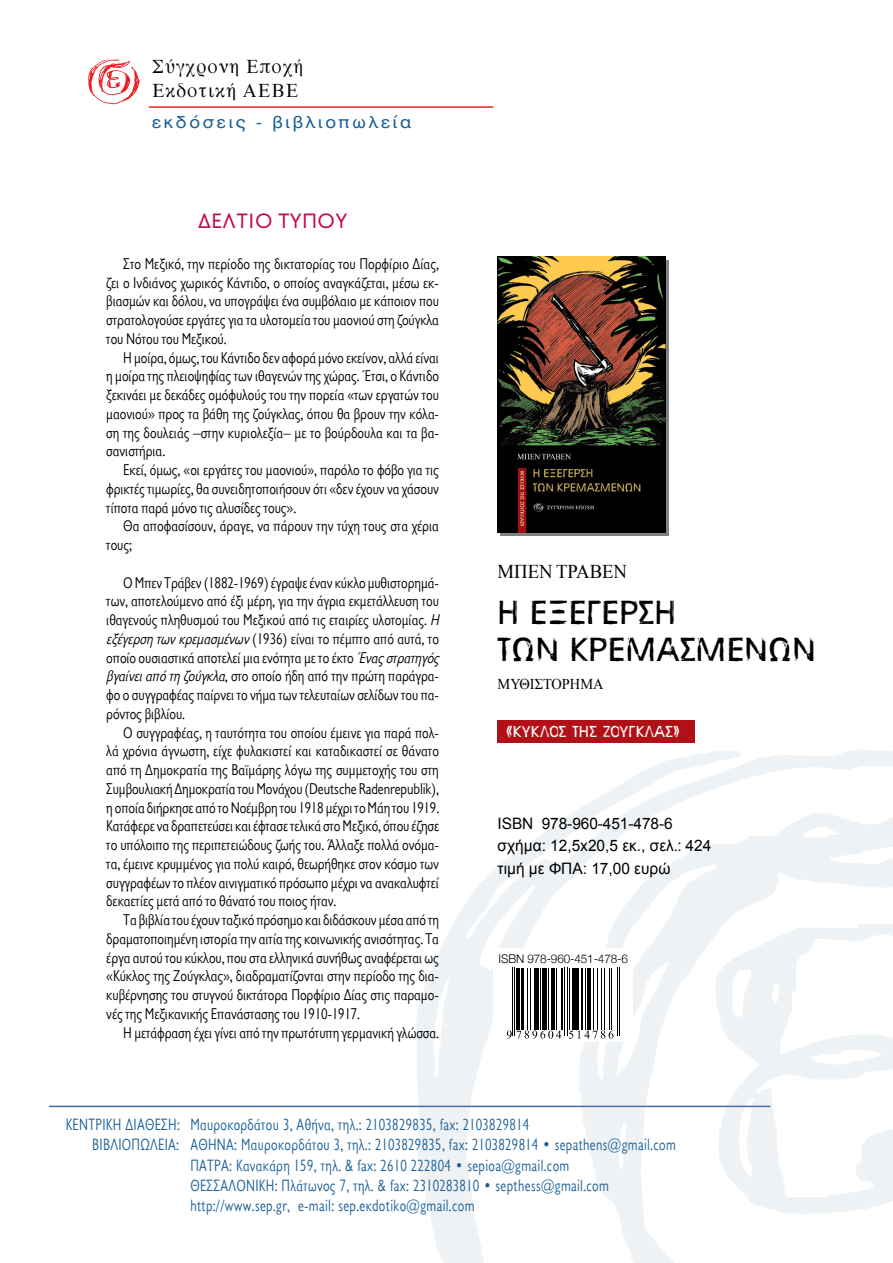
<style>
.page{position:relative;width:893px;height:1263px;background:#fff}
.page>*{position:absolute;margin:0;border:0;box-sizing:border-box;transform-origin:0 0}
.t1{font:31.5px/37.5px "CF Deconstruction B";letter-spacing:.01em;color:#000}
.t2{font:21px "PF Transport";letter-spacing:.05em;color:#c40d42}
.t3{font:19.5px/23.4px "Gr Times";letter-spacing:.06em;color:#000;scale:.96 1}
.t4{font:19.5px "Times New Roman";color:#000;scale:.96 1}
.t5{font:16.5px "CF Jeckyl SCOS Mono";letter-spacing:.02em;color:#1a5f98;scale:.9 1}
.t6{font:16.5px "UB Helvetica";letter-spacing:.15em;color:#1a5f98;scale:1.1 1}
.t7{font:15.75px/18.8px "CF Jeckyl SCOS Mono";letter-spacing:-.005em;color:#000;text-align:justify;scale:.96 1}
.t8{font:15.75px/22.5px "Arial";color:#000}
.t9{font:15px "CF Deconstruction B";letter-spacing:.01em;color:#fff}
.t10{font:15px "Times New Roman";color:#000;scale:.96 1}
.t11{font:300 12px "Helvetica Neue";letter-spacing:-.01em;color:#000}
.s1{font-style:italic}
</style>
<div class="page">
<svg style="left:501px;top:260px;width:168px;height:275px"></svg>
<img style="left:85px;top:54px;width:57px;height:57px;border-radius:29px">
<hr style="left:49px;top:1106px;width:721px;height:1px;background:#446ea2">
<hr style="left:149px;top:106px;width:344px;height:2px;background:#ed1d24">
<img style="left:498px;top:257px;width:168px;height:275px">
<hr style="left:512px;top:968px;width:1px;height:68px;background:#000">
<hr style="left:514px;top:968px;width:1px;height:68px;background:#000">
<hr style="left:517px;top:968px;width:3px;height:61px;background:#000">
<hr style="left:521px;top:968px;width:2px;height:61px;background:#000">
<hr style="left:527px;top:968px;width:1px;height:61px;background:#000">
<hr style="left:530px;top:968px;width:1px;height:61px;background:#000">
<hr style="left:534px;top:968px;width:1px;height:61px;background:#000">
<hr style="left:536px;top:968px;width:3px;height:61px;background:#000">
<hr style="left:540px;top:968px;width:1px;height:61px;background:#000">
<hr style="left:543px;top:968px;width:4px;height:61px;background:#000">
<hr style="left:548px;top:968px;width:1px;height:61px;background:#000">
<hr style="left:552px;top:968px;width:3px;height:61px;background:#000">
<hr style="left:556px;top:968px;width:1px;height:61px;background:#000">
<hr style="left:561px;top:968px;width:2px;height:61px;background:#000">
<hr style="left:564px;top:968px;width:1px;height:68px;background:#000">
<hr style="left:567px;top:968px;width:1px;height:68px;background:#000">
<hr style="left:569px;top:968px;width:1px;height:61px;background:#000">
<hr style="left:572px;top:968px;width:3px;height:61px;background:#000">
<hr style="left:577px;top:968px;width:2px;height:61px;background:#000">
<hr style="left:581px;top:968px;width:2px;height:61px;background:#000">
<hr style="left:585px;top:968px;width:1px;height:61px;background:#000">
<hr style="left:587px;top:968px;width:3px;height:61px;background:#000">
<hr style="left:593px;top:968px;width:1px;height:61px;background:#000">
<hr style="left:597px;top:968px;width:1px;height:61px;background:#000">
<hr style="left:601px;top:968px;width:1px;height:61px;background:#000">
<hr style="left:604px;top:968px;width:1px;height:61px;background:#000">
<hr style="left:609px;top:968px;width:1px;height:61px;background:#000">
<hr style="left:611px;top:968px;width:1px;height:61px;background:#000">
<hr style="left:617px;top:968px;width:1px;height:68px;background:#000">
<hr style="left:619px;top:968px;width:1px;height:68px;background:#000">
<svg style="left:507px;top:1030px;width:54px;height:9px"></svg>
<svg style="left:569px;top:1030px;width:44px;height:9px"></svg>
<div style="left:498px;top:720px;width:197px;height:23px;background:#b11116"></div>
<p class="t3" style="left:152px;top:55px;width:159px">Σύγχρονη Eποχή<br>Eκδοτική AEBE</p>
<p class="t6" style="left:152px;top:112px;width:237px">εκδόσεις - βιβλιοπωλεία</p>
<h2 class="t2" style="left:198px;top:209px;width:151px">ΔΕΛΤΙΟ ΤΥΠΟΥ</h2>
<p class="t7" style="left:106px;top:254px;width:348px;text-indent:17px">Στο Μεξικό, την περίοδο της δικτατορίας του Πορφίριο Δίας, ζει ο Ινδιάνος χωρικός Κάντιδο, ο οποίος αναγκάζεται, μέσω εκ&shy;βιασμών και δόλου, να υπογράψει ένα συμβόλαιο με κάποιον που στρατολογούσε εργάτες για τα υλοτομεία του μαονιού στη ζούγκλα του Νότου του Μεξικού.</p>
<p class="t7" style="left:106px;top:348px;width:348px;text-indent:17px">Η μοίρα, όμως, του Κάντιδο δεν αφορά μόνο εκείνον, αλλά είναι η μοίρα της πλειοψηφίας των ιθαγενών της χώρας. Έτσι, ο Κάντιδο ξεκινάει με δεκάδες ομόφυλούς του την πορεία «των εργατών του μαονιού» προς τα βάθη της ζούγκλας, όπου θα βρουν την κόλα&shy;ση της δουλειάς –στην κυριολεξία– με το βούρδουλα και τα βα&shy;σανιστήρια.</p>
<p class="t7" style="left:106px;top:461px;width:348px;text-indent:17px">Εκεί, όμως, «οι εργάτες του μαονιού», παρόλο το φόβο για τις φρικτές τιμωρίες, θα συνειδητοποιήσουν ότι «δεν έχουν να χάσουν τίποτα παρά μόνο τις αλυσίδες τους».</p>
<p class="t7" style="left:106px;top:517px;width:348px;text-indent:17px">Θα αποφασίσουν, άραγε, να πάρουν την τύχη τους στα χέρια τους;</p>
<p class="t7" style="left:106px;top:573px;width:352px;text-align:left;text-indent:17px">Ο Μπεν Τράβεν (1882-1969) έγραψε έναν κύκλο μυθιστορημά&shy;των, αποτελούμενο από έξι μέρη, για την άγρια εκμετάλλευση του ιθαγενούς πληθυσμού του Μεξικού από τις εταιρίες υλοτομίας. <span class="s1">Η εξέγερσητωνκρεμασμένων</span>(1936) είναι το πέμπτο από αυτά, το οποίο ουσιαστικά αποτελεί μια ενότητα με το έκτο <span class="s1">Έναςστρατηγός βγαίνειαπότηζούγκλα</span>, στο οποίο ήδη από την πρώτη παράγρα&shy;φο ο συγγραφέας παίρνει το νήμα των τελευταίων σελίδων του πα&shy;ρόντος βιβλίου.</p>
<p class="t7" style="left:106px;top:723px;width:348px;text-indent:17px">Ο συγγραφέας, η ταυτότητα του οποίου έμεινε για παρά πολ&shy;λά χρόνια άγνωστη, είχε φυλακιστεί και καταδικαστεί σε θάνατο από τη Δημοκρατία της Βαϊμάρης λόγω της συμμετοχής του στη Συμβουλιακή Δημοκρατία του Μονάχου (Deutsche Radenrepublik), η οποία διήρκησε από το Νοέμβρη του 1918 μέχρι το Μάη του 1919.<br>Κατάφερε να δραπετεύσει και έφτασε τελικά στο Μεξικό, όπου έζησε το υπόλοιπο της περιπετειώδους ζωής του. Άλλαξε πολλά ονόμα&shy;τα, έμεινε κρυμμένος για πολύ καιρό, θεωρήθηκε στον κόσμο των συγγραφέων το πλέον αινιγματικό πρόσωπο μέχρι να ανακαλυφτεί δεκαετίες μετά από το θάνατό του ποιος ήταν.</p>
<p class="t7" style="left:106px;top:911px;width:348px;text-indent:17px">Τα βιβλία του έχουν ταξικό πρόσημο και διδάσκουν μέσα από τη δραματοποιημένη ιστορία την αιτία της κοινωνικής ανισότητας. Τα έργα αυτού του κύκλου, που στα ελληνικά συνήθως αναφέρεται ως «Κύκλος της Ζούγκλας», διαδραματίζονται στην περίοδο της δια&shy;κυβέρνησης του στυγνού δικτάτορα Πορφίριο Δίας στις παραμο&shy;νές της Μεξικανικής Επανάστασης του 1910-1917.</p>
<p class="t7" style="left:123px;top:1023px;width:330px">Η μετάφραση έχει γίνει από την πρωτότυπη γερμανική γλώσσα.</p>
<p class="t4" style="left:498px;top:559px;width:136px">ΜΠΕΝ ΤΡΆΒΕΝ</p>
<h1 class="t1" style="left:498px;top:593px;width:320px">Η εξέγερση<br>των κρεμασμένων</h1>
<p class="t10" style="left:498px;top:674px;width:112px">ΜΥΘΙΣΤΟΡΗΜΑ</p>
<p class="t9" style="left:506px;top:722px;width:175px">«ΚΥΚΛΟΣ ΤΗΣ ΖΟΥΓΚΛΑΣ»</p>
<p class="t8" style="left:498px;top:812px;width:215px">ISBN 978-960-451-478-6 σχήμα: 12,5x20,5 εκ., σελ.: 424 τιμή με ΦΠΑ: 17,00 ευρώ</p>
<p class="t11" style="left:499px;top:949px;width:131px">ISBN 978-960-451-478-6</p>
<p class="t5" style="left:66px;top:1115px;width:516px">ΚΕΝΤΡΙΚΗ ΔΙΑΘΕΣΗ: Μαυροκορδάτου 3, Αθήνα, τηλ.: 2103829835, fax: 2103829814</p>
<p class="t5" style="left:92px;top:1135px;width:650px">ΒΙΒΛΙΟΠΩΛΕΙΑ: ΑΘΗΝΑ: Μαυροκορδάτου 3, τηλ.: 2103829835, fax: 2103829814 • sepathens@gmail.com</p>
<p class="t5" style="left:190px;top:1156px;width:423px">ΠΑΤΡΑ: Κανακάρη 159, τηλ. &amp; fax: 2610 222804 • sepioa@gmail.com</p>
<p class="t5" style="left:190px;top:1176px;width:467px">ΘΕΣΣΑΛΟΝΙΚΗ: Πλάτωνος 7, τηλ. &amp; fax: 2310283810 • septhess@gmail.com</p>
<p class="t5" style="left:190px;top:1196px;width:317px">http://www.sep.gr, e-mail: sep.eκdotiko@gmail.com</p>
</div>
